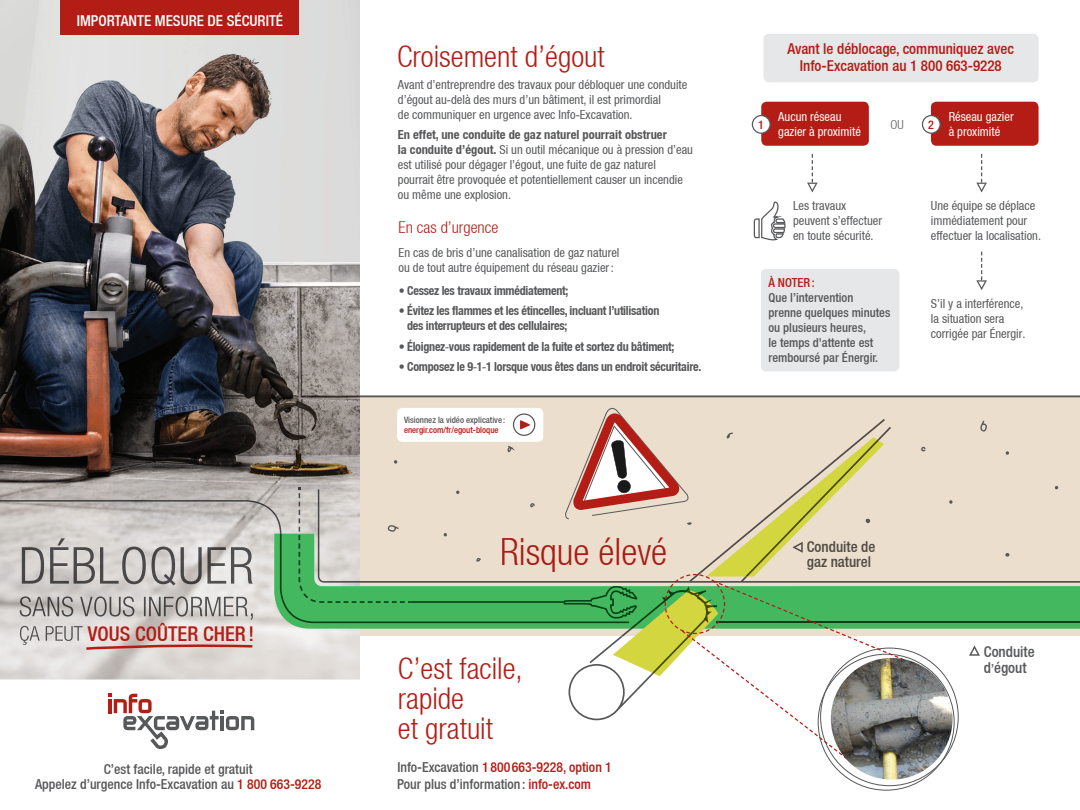
<style>
.page{position:relative;width:1080px;height:810px;background:#fff}
.page>*{position:absolute;margin:0;border:0;box-sizing:border-box;transform-origin:0 0}
.t1{font:300 condensed 37.5px "Helvetica Neue LT";color:#a91d17}
.t2{font:300 condensed 30px/30px "Helvetica Neue LT";color:#b41d15}
.t3{font:500 condensed 20.38px "Helvetica Neue LT";color:#b41d15}
.t4{font:300 condensed 16.25px "Helvetica Neue LT";color:#b41d15}
.t5{font:500 condensed 15px/17.5px "Helvetica Neue LT";color:#b41d15;text-align:center}
.t6{font:500 condensed 15px "Helvetica Neue LT";color:#fff}
.t7{font:500 condensed 15px/15px "Helvetica Neue LT";color:#504b46}
.t8{font:500 condensed 15px "Helvetica Neue LT";color:#57585a}
.t9{font:500 condensed 13.75px/15px "Helvetica Neue LT";color:#57585a;text-align:center}
.t10{font:500 condensed 13.75px "Helvetica Neue LT";color:#b41d15}
.t11{font:condensed 12.5px/15px "Helvetica Neue LT";color:#57585a}
.t12{font:700 condensed 12.5px/15px "Helvetica Neue LT";letter-spacing:-.02em;color:#57585a;scale:.96 1}
.t13{font:500 condensed 12.5px/15px "Helvetica Neue LT";color:#57585a}
.t14{font:condensed 12.5px/15px "Helvetica Neue LT";color:#fff}
.t15{font:500 condensed 12.5px "Helvetica Neue LT";color:#b41d15}
.t16{font:300 condensed 12.5px "Helvetica Neue LT";color:#57585a}
.t17{font:500 condensed 12px "Helvetica Neue LT";color:#b41d15}
.t18{font:500 condensed 8.75px "Helvetica Neue LT";color:#57585a}
.t19{font:500 condensed 8.75px "Helvetica Neue LT";color:#b41d15}
.s1{color:#b41d15}
.s2{font-family:"Arial";font-stretch:normal}
.s3{font-weight:700}
.s4{font-family:"Arial";font-weight:400;font-stretch:normal}
.s5{font-size:12.5px}
.s6{color:#57585a}
</style>
<div class="page">
<div style="left:761px;top:269px;width:138px;height:102px;background:#e6e7e9;border-radius:5px"></div>
<div style="left:763px;top:34px;width:276px;height:48px;background:#e6e7e9;border-radius:5px"></div>
<img style="left:0;top:0;width:360px;height:679px">
<div style="left:360px;top:396px;width:720px;height:240px;background:#ebdecc"></div>
<svg style="left:108px;top:694px;width:146px;height:55px"></svg>
<svg style="left:84px;top:644px;width:171px;height:7px"></svg>
<img style="left:22px;top:538px;width:231px;height:48px">
<img style="left:20px;top:596px;width:234px;height:24px">
<img style="left:20px;top:626px;width:63px;height:19px">
<img style="left:0;top:500px;width:280px;height:34px">
<svg style="left:807px;top:154px;width:11px;height:39px"></svg>
<svg style="left:976px;top:154px;width:11px;height:39px"></svg>
<svg style="left:976px;top:252px;width:11px;height:38px"></svg>
<div style="left:60px;top:0;width:239px;height:34px;background:#b41d15"></div>
<div style="left:761px;top:102px;width:108px;height:44px;background:#b41d15;border-radius:5px"></div>
<div style="left:931px;top:102px;width:108px;height:44px;background:#b41d15;border-radius:5px"></div>
<img style="left:831px;top:658px;width:122px;height:122px;border-radius:61px">
<svg style="left:753px;top:201px;width:33px;height:40px"></svg>
<div style="left:922px;top:116px;width:18px;height:17px;background:#fff;border-radius:50%"></div>
<div style="left:922px;top:115px;width:19px;height:19px;border:1px solid #57585a;border-radius:50%"></div>
<div style="left:752px;top:116px;width:18px;height:17px;background:#fff;border-radius:50%"></div>
<div style="left:752px;top:115px;width:19px;height:19px;border:1px solid #57585a;border-radius:50%"></div>
<svg style="left:280px;top:407px;width:800px;height:353px"></svg>
<hr style="left:360px;top:395px;width:720px;height:2px;background:#57585a">
<p class="t6" style="left:77px;top:12px;width:208px">IMPORTANTE MESURE DE SÉCURITÉ</p>
<h3 class="t3" style="left:88px;top:621px;width:168px">VOUS COÛTER CHER !</h3>
<p class="t9" style="left:35px;top:762px;width:288px">C’est facile, rapide et gratuit<br>Appelez d’urgence Info-Excavation au <span class="s1">1 800 663-9228</span></p>
<h2 class="t2" style="left:397px;top:42px;width:209px">Croisement d’égout</h2>
<p class="t11" style="left:398px;top:77px;width:291px">Avant d’entreprendre des travaux pour débloquer une conduite d’égout au<span class="s2">-</span>delà des murs d’un bâtiment, il est primordial<br>de communiquer en urgence avec Info<span class="s2">-</span>Excavation.</p>
<p class="t11" style="left:398px;top:127px;width:297px"><span class="s3">En effet, une conduite de gaz naturel pourrait obstruer<br>la conduite d’égout.</span> Si un outil mécanique ou à pression d’eau est utilisé pour dégager l’égout, une fuite de gaz naturel pourrait être provoquée et potentiellement causer un incendie ou même une explosion.</p>
<h3 class="t4" style="left:399px;top:218px;width:101px">En cas d’urgence</h3>
<p class="t11" style="left:399px;top:245px;width:222px">En cas de bris d’une canalisation de gaz naturel ou de tout autre équipement du réseau gazier :</p>
<p class="t12" style="left:399px;top:282px;width:178px">• Cessez les travaux immédiatement;</p>
<p class="t12" style="left:407px;top:303px;width:264px;text-indent:-8px">• Évitez les flammes et les étincelles, incluant l’utilisation des interrupteurs et des cellulaires;</p>
<p class="t12" style="left:399px;top:339px;width:289px">• Éloignez<span class="s4">-</span>vous rapidement de la fuite et sortez du bâtiment;</p>
<p class="t12" style="left:399px;top:359px;width:317px">• Composez le 9<span class="s4">-</span>1<span class="s4">-</span>1 lorsque vous êtes dans un endroit sécuritaire.</p>
<p class="t18" style="left:404px;top:414px;width:103px">Visionnez la vidéo explicative :</p>
<p class="t19" style="left:404px;top:424px;width:96px">energir.com/fr/egout-bloque</p>
<h1 class="t1" style="left:500px;top:530px;width:169px">Risque élevé</h1>
<p class="t5" style="left:788px;top:40px;width:228px">Avant le déblocage, communiquez avec<br>Info-Excavation au 1 800 663-9228</p>
<p class="t14" style="left:778px;top:109px;width:84px">Aucun réseau gazier à proximité</p>
<p class="t16" style="left:890px;top:117px;width:15px">OU</p>
<p class="t17" style="left:758px;top:117px;width:7px">1</p>
<p class="t17" style="left:928px;top:117px;width:7px">2</p>
<p class="t14" style="left:949px;top:109px;width:67px">Réseau gazier à proximité</p>
<p class="t11" style="left:793px;top:198px;width:91px">Les travaux peuvent s’effectuer en toute sécurité.</p>
<p class="t15" style="left:768px;top:275px;width:48px">À NOTER :</p>
<p class="t13" style="left:768px;top:290px;width:123px">Que l’intervention<br>prenne quelques minutes ou plusieurs heures,<br>le temps d'attente est remboursé par Énergir.</p>
<p class="t11" style="left:931px;top:198px;width:112px">Une équipe se déplace immédiatement pour effectuer la localisation.</p>
<p class="t11" style="left:931px;top:296px;width:96px">S’il y a interférence, la situation sera corrigée par Énergir.</p>
<p class="t7" style="left:807px;top:539px;width:70px">Conduite de gaz naturel</p>
<p class="t8" style="left:984px;top:642px;width:52px">Conduite</p>
<h2 class="t2" style="left:398px;top:653px;width:126px">C’est facile,</h2>
<p class="t8" style="left:984px;top:659px;width:44px">d<span class="s5">’</span>égout</p>
<h2 class="t2" style="left:398px;top:683px;width:97px">rapide<br>et gratuit</h2>
<p class="t10" style="left:397px;top:759px;width:216px"><span class="s6">Info-Excavation</span> 1 800 663-9228, option 1</p>
<p class="t9" style="left:397px;top:777px;width:196px">Pour plus d’information : <span class="s1">info-ex.com</span></p>
</div>
